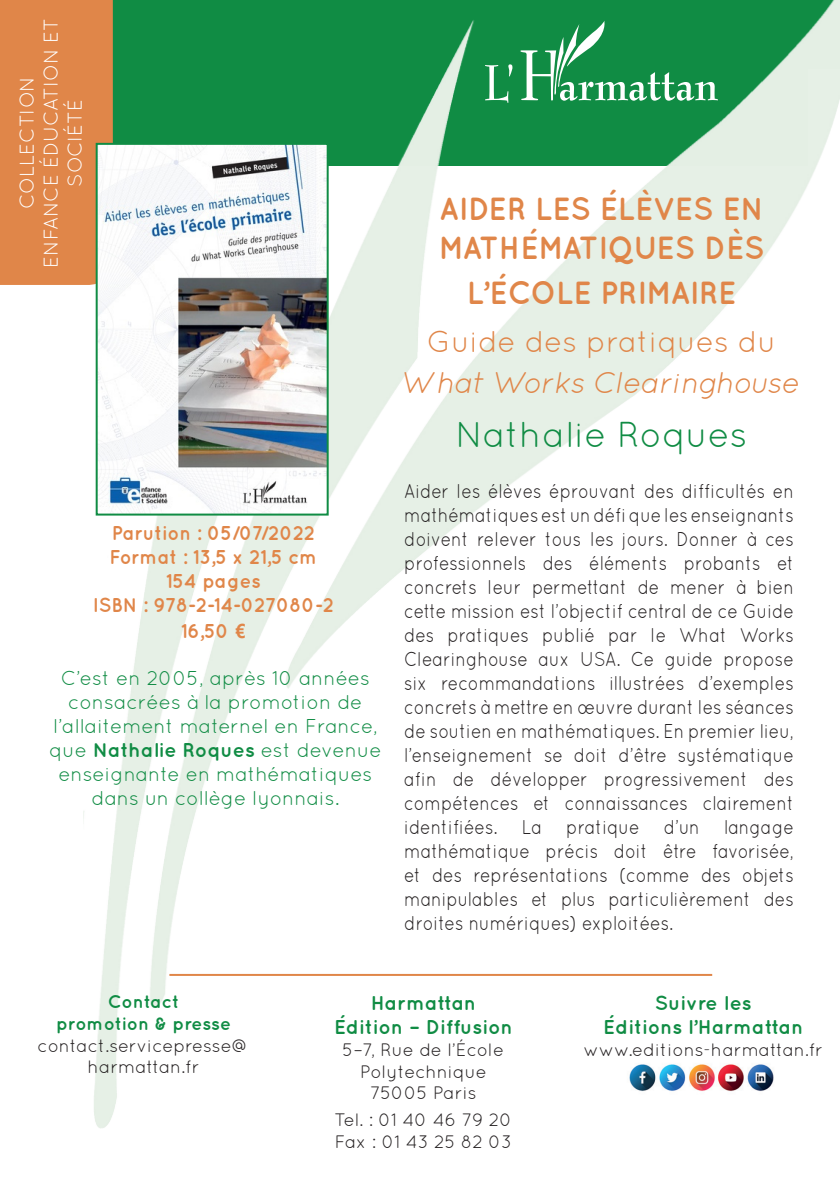
<style>
.page{position:relative;width:840px;height:1191px;background:#fff}
.page>*{position:absolute;margin:0;border:0;box-sizing:border-box;transform-origin:0 0}
.t1{font:36px "Quicksand";color:#108c44}
.t2{font:700 32px/38.4px "Quicksand";color:#e08649;scale:.95 1}
.t3{font:italic 30px/40.8px "Quicksand";color:#e08649;text-align:center}
.t4{font:20px/24px "Quicksand";color:#231f20;text-align:justify;scale:.86 1}
.t5{font:20px/24px "Quicksand";color:#108c44;text-align:center}
.t6{font:700 20px "Quicksand";color:#e08649;scale:.95 1}
.t7{font:700 20px "Quicksand";color:#108c44}
.t8{font:20px/24px "Quicksand";color:#fff;text-align:center}
.t9{font:18px/21.6px "Quicksand";color:#231f20;text-align:center}
.t10{font:700 18px "Quicksand";color:#108c44}
.t11{font:18px "Quicksand";letter-spacing:-.03em;color:#fff}
.s1{font-family:"Gadugi"}
.s2{font-weight:700}
.s3{font-style:normal}
</style>
<div class="page">
<img style="left:83px;top:0;width:756px;height:1128px">
<svg style="left:520px;top:21px;width:197px;height:80px;background:#369e62"></svg>
<svg style="left:484px;top:64px;width:29px;height:39px"></svg>
<hr style="left:169px;top:974px;width:542px;height:2px;background:#e08649">
<img style="left:623px;top:1059px;width:159px;height:36px">
<div style="left:0;top:0;width:113px;height:285px;background:#e08649"></div>
<img style="left:99px;top:146px;width:226px;height:366px">
<div style="left:96px;top:143px;width:232px;height:372px;border:2px solid #108c44"></div>
<p class="t8" style="left:38px;top:268px;width:251px;rotate:-90deg">ENFANCE ÉDUCATION ET<br>SOCIÉTÉ</p>
<p class="t11" style="left:32px;top:253px;width:231px;rotate:-90deg">NOUVEAUTÉ HARMATTAN</p>
<p class="t8" style="left:14px;top:209px;width:134px;rotate:-90deg">COLLECTION</p>
<p class="t6" style="left:112px;top:521px;width:215px">Parution : 05/07/2022</p>
<p class="t6" style="left:110px;top:545px;width:220px">Format : 13,5 x 21,5 cm</p>
<p class="t6" style="left:166px;top:569px;width:101px">154 pages</p>
<p class="t6" style="left:93px;top:593px;width:255px">ISBN : 978-2-14-027080-2</p>
<p class="t6" style="left:181px;top:619px;width:69px">16,50 <span class="s1">€</span></p>
<p class="t5" style="left:49px;top:666px;width:334px">C’est en 2005, après 10 années consacrées à la promotion de l’allaitement maternel en France, que <span class="s2">Nathalie Roques</span> est devenue enseignante en mathématiques dans un collège lyonnais.</p>
<p class="t2" style="left:438px;top:189px;width:344px">AIDER LES ÉLÈVES EN<br>MATHÉMATIQUES DÈS</p>
<p class="t2" style="left:466px;top:273px;width:285px">L’ÉCOLE PRIMAIRE</p>
<p class="t3" style="left:402px;top:321px;width:398px"><span class="s3">Guide des pratiques du<br></span>What Works Clearinghouse</p>
<p class="t1" style="left:455px;top:414px;width:293px">Nathalie Roques</p>
<p class="t4" style="left:404px;top:478px;width:454px">Aider les élèves éprouvant des difficultés en mathématiques est un défi que les enseignants doivent relever tous les jours. Donner à ces professionnels des éléments probants et concrets leur permettant de mener à bien cette mission est l’objectif central de ce Guide des pratiques publié par le What Works Clearinghouse aux USA. Ce guide propose six recommandations illustrées d’exemples concrets à mettre en œuvre durant les séances de soutien en mathématiques. En premier lieu, l’enseignement se doit d’être systématique afin de développer progressivement des compétences et connaissances clairement identifiées. La pratique d’un langage mathématique précis doit être favorisée, et des représentations (comme des objets manipulables et plus particulièrement des droites numériques) exploitées.</p>
<p class="t10" style="left:108px;top:991px;width:73px">Contact</p>
<p class="t10" style="left:56px;top:1013px;width:176px">promotion &amp; presse</p>
<p class="t9" style="left:38px;top:1034px;width:213px">contact.servicepresse@ harmattan.fr</p>
<p class="t7" style="left:370px;top:991px;width:107px">Harmattan</p>
<p class="t7" style="left:334px;top:1015px;width:180px">Édition – Diffusion</p>
<p class="t9" style="left:342px;top:1038px;width:163px">5–7, Rue de l’École<br>Polytechnique</p>
<p class="t9" style="left:370px;top:1082px;width:108px">75005 Paris</p>
<p class="t9" style="left:334px;top:1109px;width:179px">Tel. : 01 40 46 79 20</p>
<p class="t9" style="left:334px;top:1130px;width:179px">Fax : 01 43 25 82 03</p>
<p class="t7" style="left:654px;top:991px;width:98px">Suivre les</p>
<p class="t7" style="left:603px;top:1015px;width:201px">Éditions l’Harmattan</p>
<p class="t9" style="left:583px;top:1038px;width:241px">www.editions-harmattan.fr</p>
</div>
